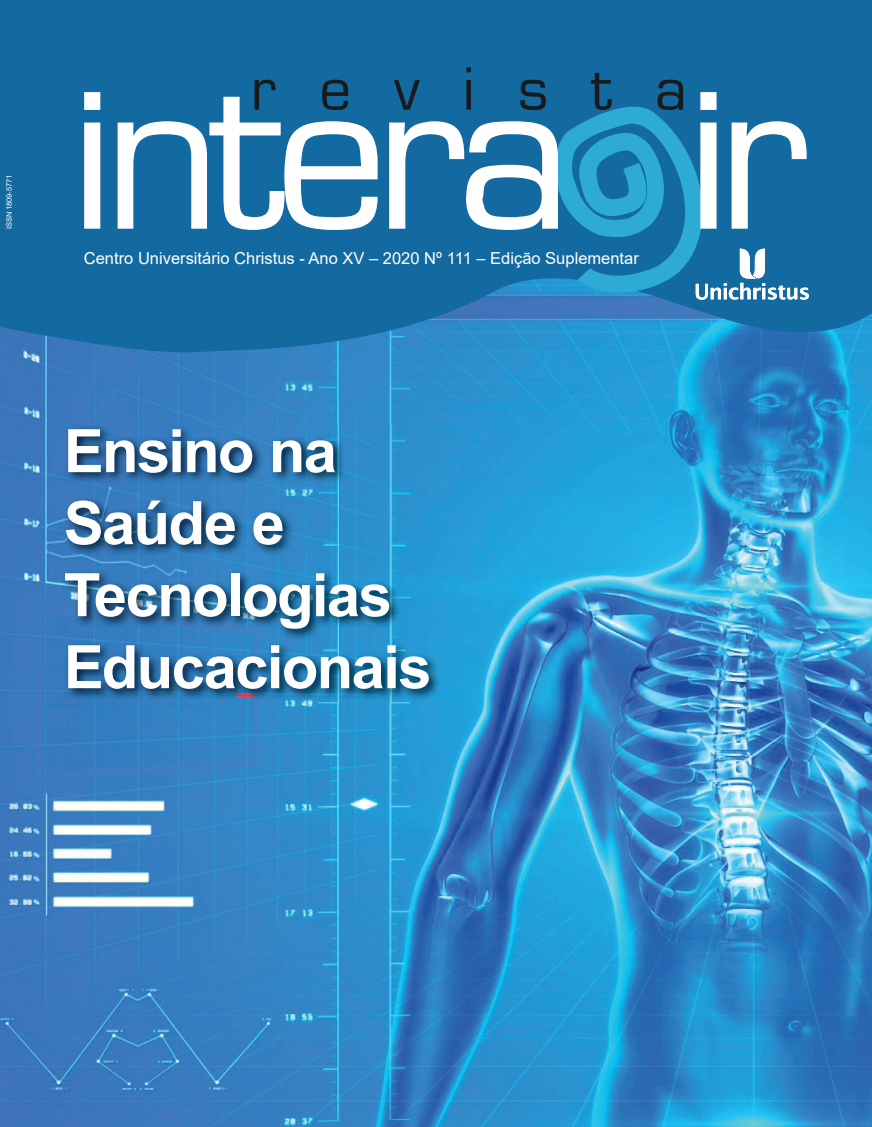
<style>
.page{position:relative;width:872px;height:1127px;background:#fff}
.page>*{position:absolute;margin:0;border:0;box-sizing:border-box;transform-origin:0 0}
.t1{font:700 60px/72px "Arial";letter-spacing:-.03em;color:#fff}
.t2{font:16.5px "Arial";color:#fff}
.t3{font:7.5px "Arial";letter-spacing:-.01em;color:#fff}
</style>
<div class="page">
<img style="left:0;top:355px;width:872px;height:772px">
<img style="left:62px;top:425px;width:379px;height:276px">
<svg style="left:0;top:0;width:872px;height:355px;background:#166ea7"></svg>
<svg style="left:84px;top:92px;width:170px;height:138px;fill:#126aa1"></svg>
<svg style="left:254px;top:67px;width:555px;height:234px;background:#3a86b3"></svg>
<p class="t3" style="left:4px;top:229px;width:56px;rotate:-90deg">ISSN 1809-5771</p>
<p class="t2" style="left:84px;top:247px;width:556px">Centro Universitário Christus - Ano XV – 2020 Nº 111 – Edição Suplementar</p>
<h1 class="t1" style="left:64px;top:416px;width:369px">Ensino na<br>Saúde e<br>Tecnologias<br>Educacionais</h1>
</div>
